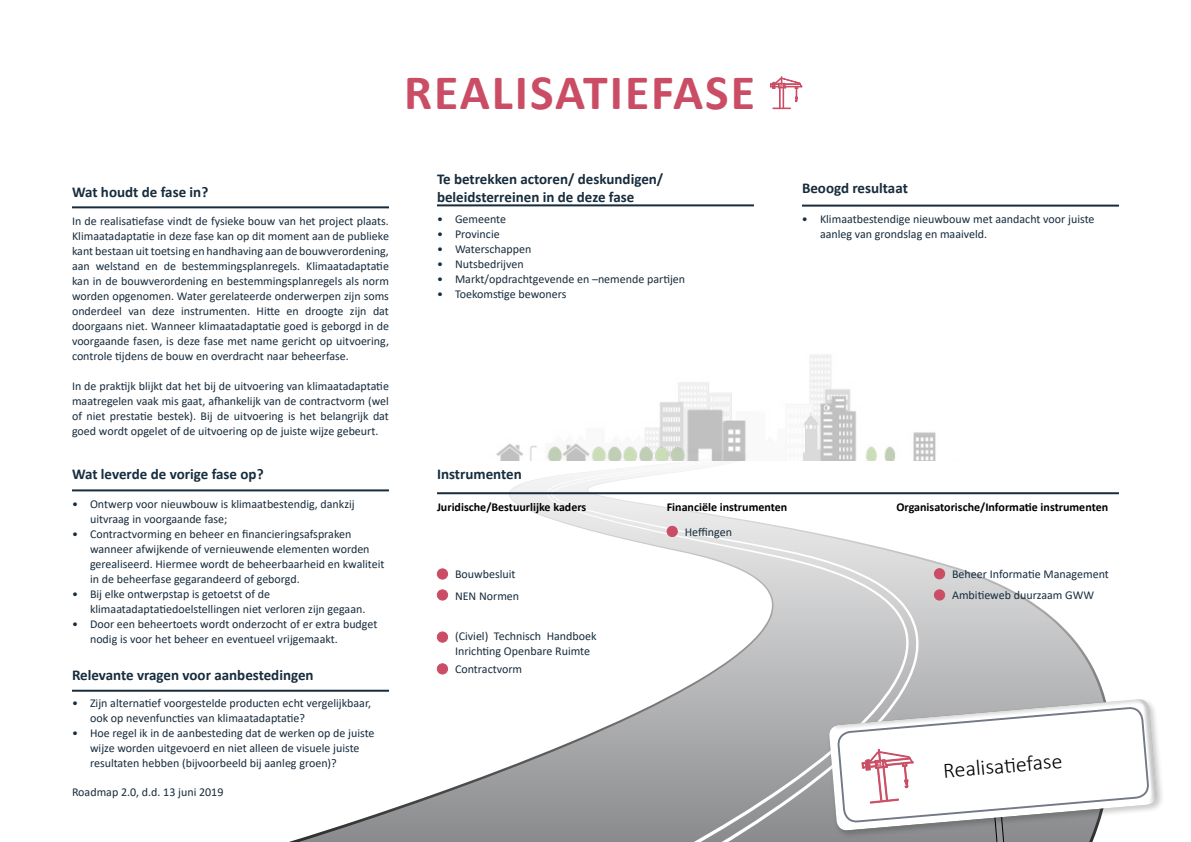
<style>
.page{position:relative;width:1191px;height:842px;background:#fff}
.page>*{position:absolute;margin:0;border:0;box-sizing:border-box;transform-origin:0 0}
.t1{font:700 49.7px "Calibri";letter-spacing:.04em;color:#ca4d65}
.t2{font:300 22px "Calibri";color:#000}
.t3{font:700 15px "Calibri";color:#172c3d}
.t4{font:12px/15px "Calibri";color:#172c3d}
.t5{font:700 12px "Calibri";color:#000}
</style>
<div class="page">
<hr style="left:437px;top:204px;width:317px;height:2px;background:#172c3d">
<hr style="left:72px;top:206px;width:317px;height:2px;background:#172c3d">
<hr style="left:802px;top:205px;width:317px;height:2px;background:#172c3d">
<svg style="left:281px;top:460px;width:266px;height:382px"></svg>
<svg style="left:918px;top:460px;width:195px;height:215px"></svg>
<svg style="left:548px;top:460px;width:369px;height:382px"></svg>
<img style="left:496px;top:354px;width:440px;height:106px">
<hr style="left:72px;top:489px;width:317px;height:2px;background:#172c3d">
<hr style="left:437px;top:492px;width:682px;height:2px;background:#172c3d">
<hr style="left:72px;top:690px;width:317px;height:2px;background:#172c3d">
<svg style="left:822px;top:696px;width:8px;height:136px"></svg>
<svg style="left:830px;top:692px;width:332px;height:140px"></svg>
<svg style="left:837px;top:675px;width:311px;height:32px;background:#c1c1c3"></svg>
<svg style="left:770px;top:77px;width:32px;height:32px"></svg>
<svg style="left:837px;top:707px;width:311px;height:135px"></svg>
<div style="left:667px;top:526px;width:10px;height:10px;background:#ca4d65;border-radius:50%"></div>
<div style="left:667px;top:526px;width:10px;height:11px;border:1px solid #ca4d65;border-radius:50%"></div>
<div style="left:437px;top:632px;width:10px;height:10px;background:#ca4d65;border-radius:50%"></div>
<div style="left:437px;top:632px;width:11px;height:10px;border:1px solid #ca4d65;border-radius:50%"></div>
<div style="left:934px;top:590px;width:10px;height:10px;background:#ca4d65;border-radius:50%"></div>
<div style="left:934px;top:589px;width:11px;height:11px;border:1px solid #ca4d65;border-radius:50%"></div>
<div style="left:437px;top:569px;width:10px;height:10px;background:#ca4d65;border-radius:50%"></div>
<div style="left:437px;top:568px;width:11px;height:11px;border:1px solid #ca4d65;border-radius:50%"></div>
<div style="left:437px;top:664px;width:10px;height:10px;background:#ca4d65;border-radius:50%"></div>
<div style="left:437px;top:663px;width:11px;height:11px;border:1px solid #ca4d65;border-radius:50%"></div>
<div style="left:437px;top:590px;width:10px;height:10px;background:#ca4d65;border-radius:50%"></div>
<div style="left:437px;top:589px;width:11px;height:11px;border:1px solid #ca4d65;border-radius:50%"></div>
<div style="left:934px;top:569px;width:10px;height:10px;background:#ca4d65;border-radius:50%"></div>
<div style="left:934px;top:568px;width:11px;height:11px;border:1px solid #ca4d65;border-radius:50%"></div>
<h1 class="t1" style="left:404px;top:58px;width:352px">REALISATIEFASE</h1>
<p class="t3" style="left:437px;top:168px;width:228px">Te betrekken actoren/ deskundigen/</p>
<p class="t3" style="left:72px;top:181px;width:138px">Wat houdt de fase in?</p>
<p class="t3" style="left:437px;top:186px;width:199px">beleidsterreinen in de deze fase</p>
<p class="t4" style="left:72px;top:214px;width:318px;text-align:justify">In de realisatiefase vindt de fysieke bouw van het project plaats.<br>Klimaatadaptatie in deze fase kan op dit moment aan de publieke kant bestaan uit toetsing en handhaving aan de bouwverordening, aan welstand en de bestemmingsplanregels. Klimaatadaptatie kan in de bouwverordening en bestemmingsplanregels als norm worden opgenomen. Water gerelateerde onderwerpen zijn soms onderdeel van deze instrumenten. Hitte en droogte zijn dat doorgaans niet. Wanneer klimaatadaptatie goed is geborgd in de voorgaande fasen, is deze fase met name gericht op uitvoering, controle tijdens de bouw en overdracht naar beheerfase.</p>
<p class="t4" style="left:72px;top:379px;width:318px;text-align:justify">In de praktijk blijkt dat het bij de uitvoering van klimaatadaptatie maatregelen vaak mis gaat, afhankelijk van de contractvorm (wel of niet prestatie bestek). Bij de uitvoering is het belangrijk dat goed wordt opgelet of de uitvoering op de juiste wijze gebeurt.</p>
<p class="t4" style="left:437px;top:212px;width:71px">• Gemeente</p>
<p class="t4" style="left:437px;top:227px;width:64px">• Provincie</p>
<p class="t4" style="left:437px;top:242px;width:96px">• Waterschappen</p>
<p class="t4" style="left:437px;top:257px;width:88px">• Nutsbedrijven</p>
<p class="t4" style="left:437px;top:272px;width:250px">• Markt/opdrachtgevende en –nemende partijen</p>
<p class="t4" style="left:437px;top:287px;width:131px">• Toekomstige bewoners</p>
<p class="t3" style="left:72px;top:463px;width:193px">Wat leverde de vorige fase op?</p>
<p class="t3" style="left:437px;top:463px;width:86px">Instrumenten</p>
<p class="t3" style="left:802px;top:177px;width:107px">Beoogd resultaat</p>
<p class="t4" style="left:820px;top:212px;width:276px;text-indent:-18px">• Klimaatbestendige nieuwbouw met aandacht voor juiste aanleg van grondslag en maaiveld.</p>
<p class="t4" style="left:90px;top:497px;width:266px;text-indent:-18px">• Ontwerp voor nieuwbouw is klimaatbestendig, dankzij uitvraag in voorgaande fase;</p>
<p class="t4" style="left:90px;top:527px;width:296px;text-indent:-18px">• Contractvorming en beheer en financieringsafspraken wanneer afwijkende of vernieuwende elementen worden gerealiseerd. Hiermee wordt de beheerbaarheid en kwaliteit in de beheerfase gegarandeerd of geborgd.</p>
<p class="t4" style="left:90px;top:587px;width:277px;text-indent:-18px">• Bij elke ontwerpstap is getoetst of de klimaatadaptatiedoelstellingen niet verloren zijn gegaan.</p>
<p class="t4" style="left:90px;top:617px;width:289px;text-indent:-18px">• Door een beheertoets wordt onderzocht of er extra budget nodig is voor het beheer en eventueel vrijgemaakt.</p>
<p class="t3" style="left:72px;top:664px;width:243px">Relevante vragen voor aanbestedingen</p>
<p class="t4" style="left:90px;top:695px;width:283px;text-indent:-18px">• Zijn alternatief voorgestelde producten echt vergelijkbaar, ook op nevenfuncties van klimaatadaptatie?</p>
<p class="t4" style="left:90px;top:725px;width:286px;text-indent:-18px">• Hoe regel ik in de aanbesteding dat de werken op de juiste wijze worden uitgevoerd en niet alleen de visuele juiste resultaten hebben (bijvoorbeeld bij aanleg groen)?</p>
<p class="t4" style="left:72px;top:784px;width:153px">Roadmap 2.0, d.d. 13 juni 2019</p>
<p class="t5" style="left:437px;top:499px;width:151px">Juridische/Bestuurlijke kaders</p>
<p class="t5" style="left:667px;top:499px;width:122px">Financiële instrumenten</p>
<p class="t5" style="left:896px;top:499px;width:213px">Organisatorische/Informatie instrumenten</p>
<p class="t4" style="left:455px;top:566px;width:62px">Bouwbesluit</p>
<p class="t4" style="left:455px;top:588px;width:66px">NEN Normen</p>
<p class="t4" style="left:455px;top:628px;width:143px">(Civiel) Technisch Handboek<br>Inrichting Openbare Ruimte</p>
<p class="t4" style="left:455px;top:662px;width:69px">Contractvorm</p>
<p class="t4" style="left:685px;top:524px;width:49px">Heffingen</p>
<p class="t4" style="left:952px;top:566px;width:158px">Beheer Informatie Management</p>
<p class="t4" style="left:952px;top:588px;width:143px">Ambitieweb duurzaam GWW</p>
<h2 class="t2" style="left:942px;top:757px;width:121px;rotate:-5deg">Realisati efase</h2>
</div>
